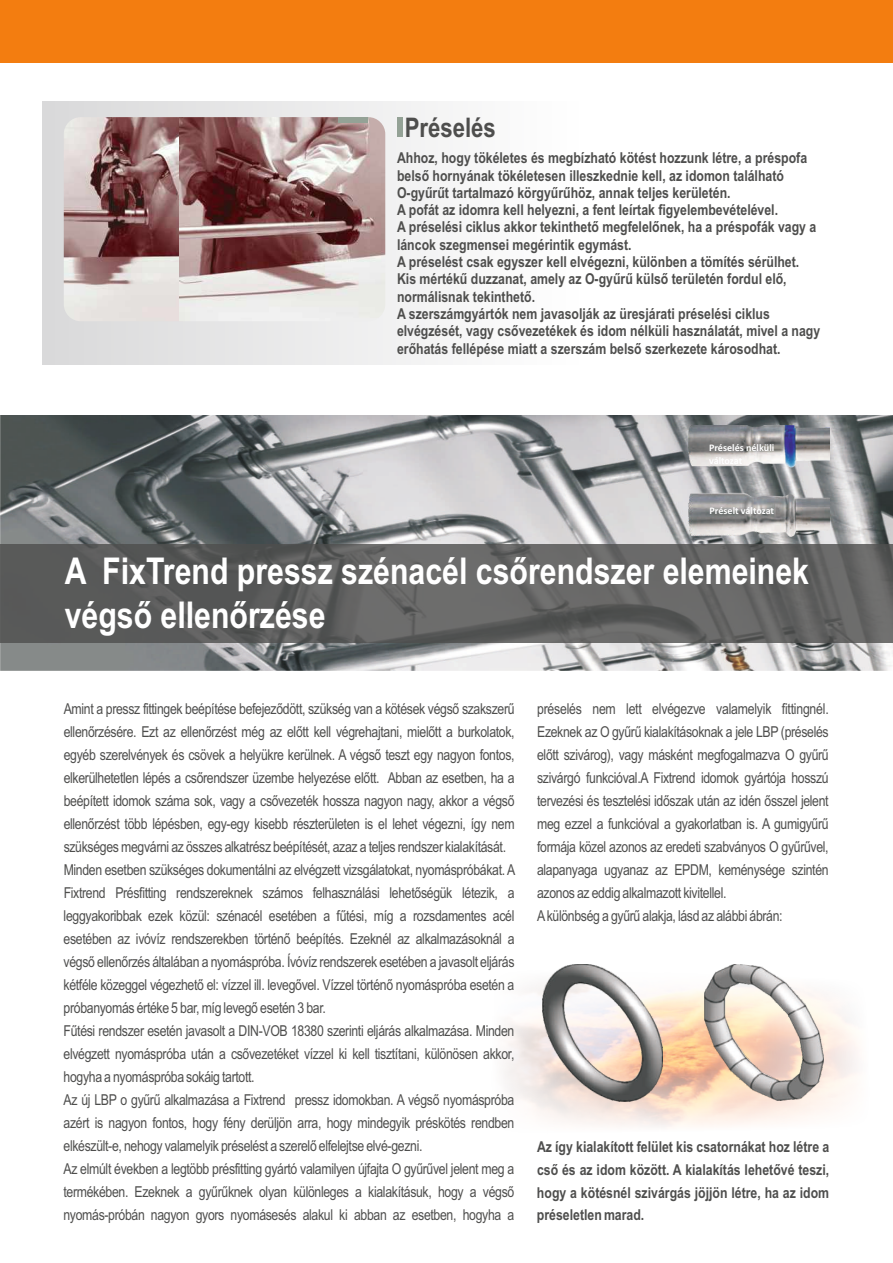
<style>
.page{position:relative;width:893px;height:1263px;background:#fff}
.page>*{position:absolute;margin:0;border:0;box-sizing:border-box;transform-origin:0 0}
.t1{font:700 36.9px/43.5px "Arial Narrow";color:#fff}
.t2{font:700 27px "Arial Narrow";color:#4e4e4d}
.t3{font:15px/23.1px "Arial Narrow";letter-spacing:-.025em;color:#4e4e4d}
.t4{font:700 15px/17.4px "Arial Narrow";color:#4e4e4d}
.t5{font:700 10.05px "Calibri";color:#fff}
</style>
<div class="page">
<img style="left:504px;top:964px;width:353px;height:163px">
<img style="left:704px;top:965px;width:119px;height:135px">
<img style="left:543px;top:964px;width:120px;height:137px">
<div style="left:0;top:0;width:893px;height:63px;background:#f37d10"></div>
<div style="left:43px;top:101px;width:594px;height:264px;background:linear-gradient(to right,#d9d9da,#fff)"></div>
<div style="left:397px;top:117px;width:6px;height:20px;background:#94a296"></div>
<img style="left:64px;top:117px;width:116px;height:204px">
<img style="left:180px;top:117px;width:205px;height:204px">
<div style="left:338px;top:117px;width:29px;height:6px;background:#94a296"></div>
<img style="left:0;top:416px;width:893px;height:254px">
<div style="left:0;top:544px;width:893px;height:99px;background:#4e4e4d;opacity:.8"></div>
<img style="left:689px;top:425px;width:140px;height:111px">
<h2 class="t2" style="left:405px;top:117px;width:93px">Préselés</h2>
<p class="t4" style="left:397px;top:151px;width:412px">Ahhoz, hogy tökéletes és megbízható kötést hozzunk létre, a préspofa belső hornyának tökéletesen illeszkednie kell, az idomon található O-gyűrűt tartalmazó körgyűrűhöz, annak teljes kerületén.<br>A pofát az idomra kell helyezni, a fent leírtak figyelembevételével.</p>
<p class="t4" style="left:397px;top:254px;width:425px">A préselést csak egyszer kell elvégezni, különben a tömítés sérülhet.<br>Kis mértékű duzzanat, amely az O-gyűrű külső területén fordul elő, normálisnak tekinthető.<br>A szerszámgyártók nem javasolják az üresjárati préselési ciklus elvégzését, vagy csővezetékek és idom nélküli használatát, mivel a nagy erőhatás fellépése miatt a szerszám belső szerkezete károsodhat.</p>
<p class="t4" style="left:397px;top:220px;width:421px">A préselési ciklus akkor tekinthető megfelelőnek, ha a préspofák vagy a láncok szegmensei megérintik egymást.</p>
<p class="t5" style="left:709px;top:444px;width:67px">Préselés nélküli</p>
<p class="t5" style="left:710px;top:506px;width:66px">Préselt változat</p>
<h1 class="t1" style="left:65px;top:553px;width:746px">A FixTrend pressz szénacél csőrendszer elemeinek végső ellenőrzése</h1>
<p class="t3" style="left:63px;top:698px;width:453px">Amint a pressz fittingek beépítése befejeződött, szükség van a kötések végső szakszerű ellenőrzésére. Ezt az ellenőrzést még az előtt kell végrehajtani, mielőtt a burkolatok, egyéb szerelvények és csövek a helyükre kerülnek. A végső teszt egy nagyon fontos, elkerülhetetlen lépés a csőrendszer üzembe helyezése előtt. Abban az esetben, ha a beépített idomok száma sok, vagy a csővezeték hossza nagyon nagy, akkor a végső ellenőrzést több lépésben, egy-egy kisebb részterületen is el lehet végezni, így nem szükséges megvárni az összes alkatrész beépítését, azaz a teljes rendszer kialakítását.<br>Minden esetben szükséges dokumentálni az elvégzett vizsgálatokat, nyomáspróbákat. A Fixtrend Présfitting rendszereknek számos felhasználási lehetőségük létezik, a leggyakoribbak ezek közül: szénacél esetében a fűtési, míg a rozsdamentes acél esetében az ivóvíz rendszerekben történő beépítés. Ezeknél az alkalmazásoknál a végső ellenőrzés általában a nyomáspróba. Ívóvíz rendszerek esetében a javasolt eljárás kétféle közeggel végezhető el: vízzel ill. levegővel. Vízzel történő nyomáspróba esetén a próbanyomás értéke 5 bar, míg levegő esetén 3 bar.<br>Fűtési rendszer esetén javasolt a DIN-VOB 18380 szerinti eljárás alkalmazása. Minden elvégzett nyomáspróba után a csővezetéket vízzel ki kell tisztítani, különösen akkor, hogyha a nyomáspróba sokáig tartott.<br>Az új LBP o gyűrű alkalmazása a Fixtrend pressz idomokban. A végső nyomáspróba azért is nagyon fontos, hogy fény derüljön arra, hogy mindegyik préskötés rendben elkészült-e, nehogy valamelyik préselést a szerelő elfelejtse elvé-gezni.<br>Az elmúlt években a legtöbb présfitting gyártó valamilyen újfajta O gyűrűvel jelent meg a termékében. Ezeknek a gyűrűknek olyan különleges a kialakításuk, hogy a végső nyomás-próbán nagyon gyors nyomásesés alakul ki abban az esetben, hogyha a</p>
<p class="t3" style="left:537px;top:698px;width:293px;text-align:justify">préselés nem lett elvégezve valamelyik fittingnél.<br>Ezeknek az O gyűrű kialakításoknak a jele LBP (préselés előtt szivárog), vagy másként megfogalmazva O gyűrű szivárgó funkcióval.A Fixtrend idomok gyártója hosszú tervezési és tesztelési időszak után az idén ősszel jelent meg ezzel a funkcióval a gyakorlatban is. A gumigyűrű formája közel azonos az eredeti szabványos O gyűrűvel, alapanyaga ugyanaz az EPDM, keménysége szintén azonos az eddig alkalmazott kivitellel.</p>
<p class="t3" style="left:537px;top:906px;width:247px">Akülönbség a gyűrű alakja, lásd az alábbi ábrán:</p>
<p class="t4" style="left:537px;top:1137px;width:294px;line-height:22.6px;text-align:justify">Az így kialakított felület kis csatornákat hoz létre a cső és az idom között. A kialakítás lehetővé teszi, hogy a kötésnél szivárgás jöjjön létre, ha az idom préseletlen marad.</p>
</div>
